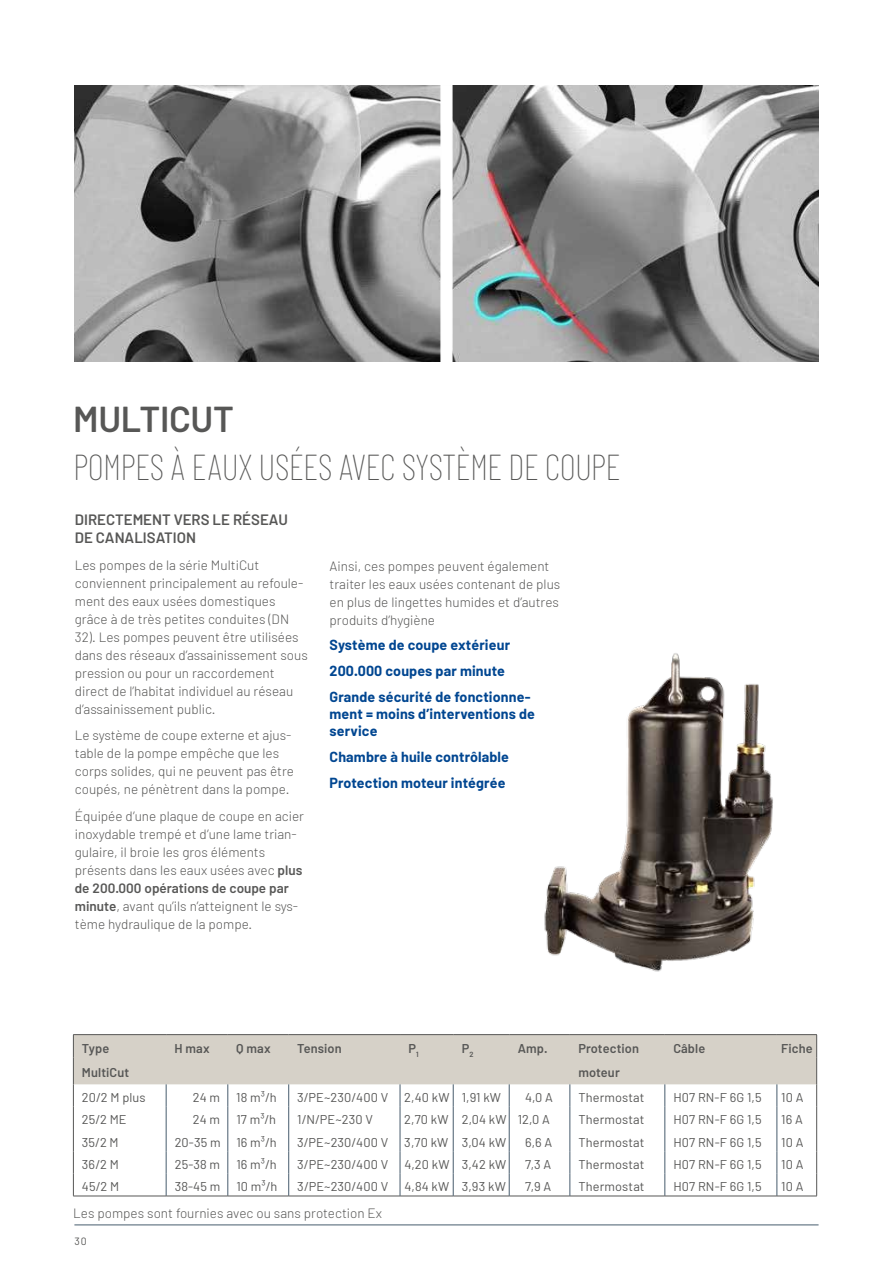
<style>
.page{position:relative;width:893px;height:1263px;background:#fff}
.page>*{position:absolute;margin:0;border:0;box-sizing:border-box;transform-origin:0 0}
.t1{font:100 36px "Barlow Condensed";letter-spacing:-.02em;color:#575756}
.t2{font:600 36px "Barlow";letter-spacing:-.01em;color:#575756}
.t3{font:600 15px/18px "Barlow";color:#575756}
.t4{font:700 14.25px/25.8px "Barlow";letter-spacing:.01em;color:#004691}
.t5{font:300 13.5px/18px "Barlow";color:#575756}
.t6{font:12.75px "Barlow";letter-spacing:.01em;color:#575756}
.t7{font:600 12.75px "Barlow";letter-spacing:.01em;color:#575756}
.t8{font:10.5px "Barlow";color:#575756}
.s1{font-weight:600}
</style>
<div class="page">
<img style="left:74px;top:85px;width:745px;height:276px">
<div style="left:440px;top:84px;width:13px;height:278px;background:#fff;border:2px solid #fff"></div>
<hr style="left:74px;top:1224px;width:745px;height:1px;background:#475c6d">
<img style="left:544px;top:653px;width:229px;height:319px">
<hr style="left:73px;top:1196px;width:93px;height:1px;background:#575756">
<hr style="left:166px;top:1196px;width:62px;height:1px;background:#575756">
<hr style="left:228px;top:1196px;width:61px;height:1px;background:#575756">
<hr style="left:289px;top:1196px;width:111px;height:1px;background:#575756">
<hr style="left:400px;top:1196px;width:53px;height:1px;background:#575756">
<hr style="left:453px;top:1196px;width:56px;height:1px;background:#575756">
<hr style="left:509px;top:1196px;width:61px;height:1px;background:#575756">
<hr style="left:570px;top:1196px;width:95px;height:1px;background:#575756">
<hr style="left:665px;top:1196px;width:112px;height:1px;background:#575756">
<hr style="left:777px;top:1196px;width:40px;height:1px;background:#575756">
<svg style="left:73px;top:1034px;width:744px;height:162px"></svg>
<h1 class="t2" style="left:73px;top:396px;width:162px">MULTICUT</h1>
<h1 class="t1" style="left:73px;top:444px;width:549px">POMPES À EAUX USÉES AVEC SYSTÈME DE COUPE</h1>
<p class="t3" style="left:75px;top:511px;width:215px">DIRECTEMENT VERS LE RÉSEAU<br>DE CANALISATION  </p>
<p class="t5" style="left:75px;top:556px;width:234px">Les pompes de la série MultiCut conviennent principalement au refoule&shy;ment des eaux usées domestiques grâce à de très petites conduites (DN 32). Les pompes peuvent être utilisées dans des réseaux d’assainissement sous pression ou pour un raccordement direct de l’habitat individuel au réseau d’assainissement public.  </p>
<p class="t5" style="left:75px;top:726px;width:221px">Le système de coupe externe et ajus&shy;table de la pompe empêche que les corps solides, qui ne peuvent pas être coupés, ne pénètrent dans la pompe.</p>
<p class="t5" style="left:75px;top:807px;width:231px">Équipée d’une plaque de coupe en acier inoxydable trempé et d’une lame trian&shy;gulaire, il broie les gros éléments présents dans les eaux usées avec <span class="s1">plus de 200.000 opérations de coupe par minute</span>, avant qu’ils n’atteignent le sys&shy;tème hydraulique de la pompe.</p>
<p class="t5" style="left:330px;top:556px;width:232px">Ainsi, ces pompes peuvent également traiter les eaux usées contenant de plus en plus de lingettes humides et d’autres produits d’hygiène</p>
<p class="t4" style="left:330px;top:632px;width:202px">Système de coupe extérieur<br>200.000 coupes par minute<br>Grande sécurité de fonctionne-</p>
<p class="t4" style="left:330px;top:705px;width:207px;line-height:17.2px">ment = moins d’interventions de service</p>
<p class="t4" style="left:330px;top:744px;width:181px">Chambre à huile contrôlable<br>Protection moteur intégrée</p>
<p class="t7" style="left:82px;top:1040px;width:29px">Type</p>
<p class="t7" style="left:175px;top:1040px;width:36px">H max</p>
<p class="t7" style="left:236px;top:1040px;width:36px">Q max</p>
<p class="t7" style="left:297px;top:1040px;width:46px">Tension</p>
<p class="t7" style="left:409px;top:1040px;width:12px">P<sub>1</sub></p>
<p class="t7" style="left:462px;top:1040px;width:13px">P<sub>2</sub></p>
<p class="t7" style="left:518px;top:1040px;width:31px">Amp.</p>
<p class="t7" style="left:578px;top:1040px;width:62px">Protection</p>
<p class="t7" style="left:673px;top:1040px;width:33px">Câble</p>
<p class="t7" style="left:781px;top:1040px;width:33px">Fiche</p>
<p class="t7" style="left:82px;top:1065px;width:49px">MultiCut</p>
<p class="t7" style="left:578px;top:1065px;width:43px">moteur</p>
<p class="t6" style="left:82px;top:1089px;width:65px">20/2 M plus</p>
<p class="t6" style="left:193px;top:1089px;width:29px">24 m</p>
<p class="t6" style="left:236px;top:1089px;width:42px">18 m³/h</p>
<p class="t6" style="left:297px;top:1089px;width:93px">3/PE~230/400 V</p>
<p class="t6" style="left:404px;top:1089px;width:98px">2,40 kW 1,91 kW</p>
<p class="t6" style="left:525px;top:1089px;width:29px">4,0 A</p>
<p class="t6" style="left:578px;top:1089px;width:68px">Thermostat</p>
<p class="t6" style="left:673px;top:1089px;width:90px">H07 RN-F 6G 1,5</p>
<p class="t6" style="left:781px;top:1089px;width:24px">10 A</p>
<p class="t6" style="left:82px;top:1112px;width:46px">25/2 ME</p>
<p class="t6" style="left:193px;top:1112px;width:29px">24 m</p>
<p class="t6" style="left:236px;top:1112px;width:41px">17 m³/h</p>
<p class="t6" style="left:297px;top:1112px;width:77px">1/N/PE~230 V</p>
<p class="t6" style="left:404px;top:1112px;width:147px">2,70 kW 2,04 kW 12,0 A</p>
<p class="t6" style="left:578px;top:1112px;width:68px">Thermostat</p>
<p class="t6" style="left:673px;top:1112px;width:90px">H07 RN-F 6G 1,5</p>
<p class="t6" style="left:781px;top:1112px;width:23px">16 A</p>
<p class="t6" style="left:82px;top:1134px;width:38px">35/2 M</p>
<p class="t6" style="left:175px;top:1134px;width:103px">20-35 m 16 m³/h</p>
<p class="t6" style="left:297px;top:1134px;width:93px">3/PE~230/400 V</p>
<p class="t6" style="left:404px;top:1134px;width:104px">3,70 kW 3,04 kW</p>
<p class="t6" style="left:525px;top:1134px;width:29px">6,6 A</p>
<p class="t6" style="left:578px;top:1134px;width:68px">Thermostat</p>
<p class="t6" style="left:673px;top:1134px;width:90px">H07 RN-F 6G 1,5</p>
<p class="t6" style="left:781px;top:1134px;width:24px">10 A</p>
<p class="t6" style="left:82px;top:1156px;width:38px">36/2 M</p>
<p class="t6" style="left:175px;top:1156px;width:47px">25-38 m</p>
<p class="t6" style="left:236px;top:1156px;width:42px">16 m³/h</p>
<p class="t6" style="left:297px;top:1156px;width:93px">3/PE~230/400 V</p>
<p class="t6" style="left:404px;top:1156px;width:104px">4,20 kW 3,42 kW</p>
<p class="t6" style="left:525px;top:1156px;width:28px">7,3 A</p>
<p class="t6" style="left:578px;top:1156px;width:68px">Thermostat</p>
<p class="t6" style="left:673px;top:1156px;width:90px">H07 RN-F 6G 1,5</p>
<p class="t6" style="left:781px;top:1156px;width:24px">10 A</p>
<p class="t6" style="left:82px;top:1178px;width:39px">45/2 M</p>
<p class="t6" style="left:175px;top:1178px;width:47px">38-45 m</p>
<p class="t6" style="left:236px;top:1178px;width:42px">10 m³/h</p>
<p class="t6" style="left:297px;top:1178px;width:93px">3/PE~230/400 V</p>
<p class="t6" style="left:404px;top:1178px;width:103px">4,84 kW 3,93 kW</p>
<p class="t6" style="left:525px;top:1178px;width:28px">7,9 A</p>
<p class="t6" style="left:578px;top:1178px;width:68px">Thermostat</p>
<p class="t6" style="left:673px;top:1178px;width:90px">H07 RN-F 6G 1,5</p>
<p class="t6" style="left:781px;top:1178px;width:24px">10 A</p>
<p class="t5" style="left:73px;top:1204px;width:310px">Les pompes sont fournies avec ou sans protection Ex</p>
<p class="t8" style="left:74px;top:1234px;width:14px">30</p>
</div>
